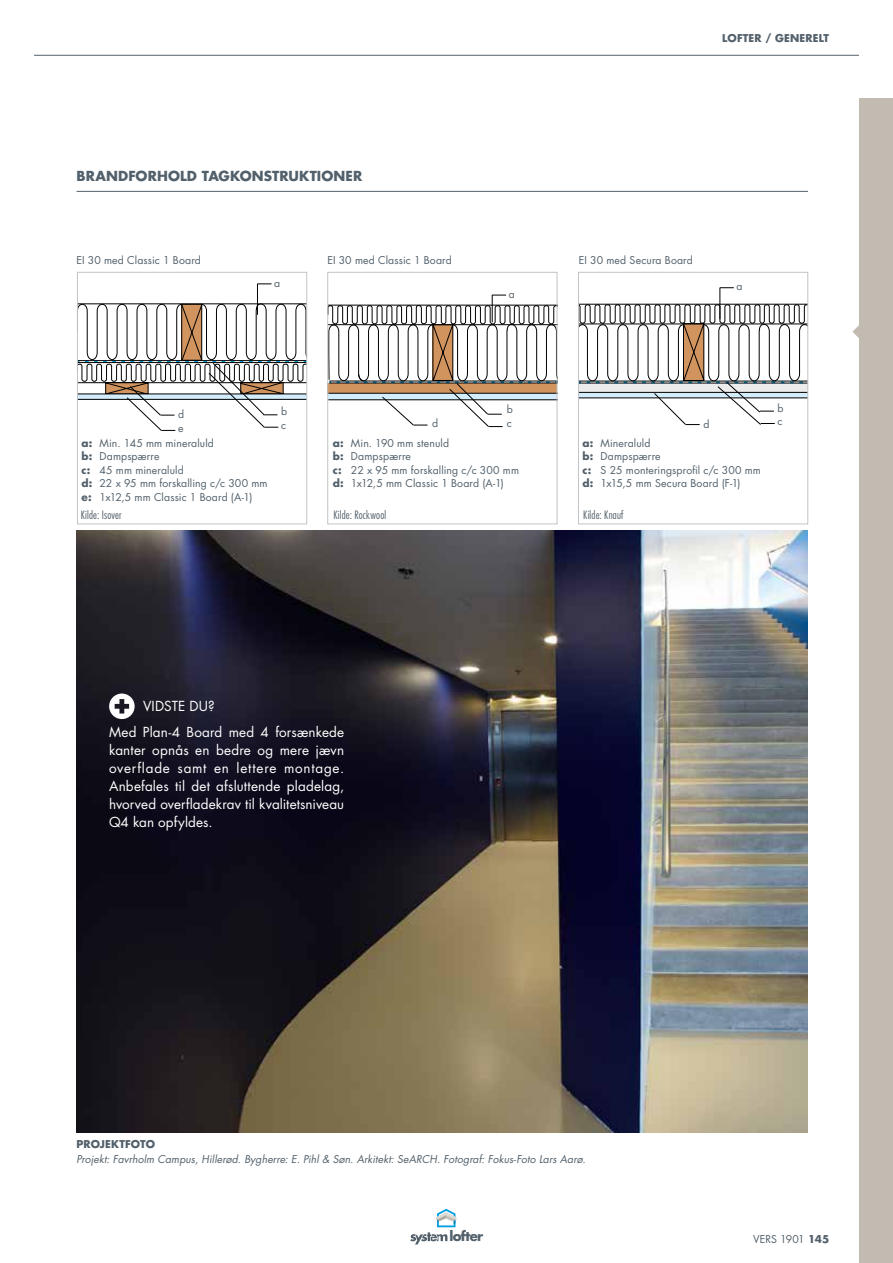
<style>
.page{position:relative;width:893px;height:1263px;background:#fff}
.page>*{position:absolute;margin:0;border:0;box-sizing:border-box;transform-origin:0 0}
.t1{font:13.5px/18px "Futura Std";letter-spacing:.01em;color:#fff}
.t2{font:700 13.5px "Futura Std";letter-spacing:.01em;color:#52606b}
.t3{font:700 13.35px "Futura Std";letter-spacing:-.05em;color:#52606b}
.t4{font:300 condensed 11.25px "Futura Std";letter-spacing:.02em;color:#52606b}
.t5{font:10.5px/13.5px "Futura Std";letter-spacing:.01em;color:#52606b}
.t6{font:italic 10.5px "Futura Std";letter-spacing:.005em;color:#52606b}
.t7{font:700 10.5px "Futura Std";letter-spacing:.02em;color:#52606b}
.s1{font-weight:700}
</style>
<div class="page">
<hr style="left:34px;top:55px;width:825px;height:1px;background:#52606b">
<div style="left:859px;top:98px;width:34px;height:1165px;background:#c2bbb1"></div>
<svg style="left:852px;top:325px;width:7px;height:13px"></svg>
<svg style="left:410px;top:1209px;width:46px;height:35px"></svg>
<div style="left:578px;top:272px;width:230px;height:252px;border:1px solid #c1c4c6"></div>
<div style="left:328px;top:272px;width:229px;height:252px;border:1px solid #c1c4c6"></div>
<div style="left:77px;top:272px;width:230px;height:252px;border:1px solid #c1c4c6"></div>
<img style="left:77px;top:530px;width:731px;height:602px">
<hr style="left:77px;top:191px;width:731px;height:1px;background:#52606b">
<svg style="left:328px;top:295px;width:229px;height:132px"></svg>
<svg style="left:720px;top:287px;width:14px;height:1px"></svg>
<hr style="left:720px;top:288px;width:1px;height:31px;background:#000">
<svg style="left:578px;top:304px;width:230px;height:121px"></svg>
<svg style="left:258px;top:284px;width:13px;height:1px"></svg>
<hr style="left:257px;top:284px;width:1px;height:31px;background:#000">
<svg style="left:77px;top:302px;width:230px;height:129px"></svg>
<svg style="left:109px;top:693px;width:26px;height:26px"></svg>
<p class="t7" style="left:722px;top:31px;width:108px">LOFTER / GENERELT</p>
<p class="t2" style="left:77px;top:167px;width:287px">BRANDFORHOLD TAGKONSTRUKTIONER</p>
<p class="t5" style="left:77px;top:253px;width:126px">EI 30 med Classic 1 Board</p>
<p class="t5" style="left:327px;top:253px;width:126px">EI 30 med Classic 1 Board</p>
<p class="t5" style="left:579px;top:253px;width:116px">EI 30 med Secura Board</p>
<p class="t5" style="left:274px;top:276px;width:8px">a</p>
<p class="t5" style="left:509px;top:288px;width:8px">a</p>
<p class="t5" style="left:737px;top:279px;width:8px">a</p>
<p class="t5" style="left:778px;top:401px;width:8px">b</p>
<p class="t5" style="left:507px;top:403px;width:8px">b</p>
<p class="t5" style="left:281px;top:405px;width:8px">b c</p>
<p class="t5" style="left:178px;top:408px;width:8px">d e</p>
<p class="t5" style="left:82px;top:436px;width:188px"><span class="s1">a:</span> Min. 145 mm mineraluld<br><span class="s1">b:</span> Dampspærre<br><span class="s1">c:</span> 45 mm mineraluld<br><span class="s1">d:</span> 22 x 95 mm forskalling c/c 300 mm <span class="s1">e:</span> 1x12,5 mm Classic 1 Board (A-1)</p>
<p class="t4" style="left:81px;top:508px;width:42px">Kilde: Isover</p>
<p class="t4" style="left:333px;top:508px;width:54px">Kilde: Rockwool</p>
<p class="t4" style="left:583px;top:508px;width:42px">Kilde: Knauf</p>
<p class="t5" style="left:432px;top:416px;width:8px">d</p>
<p class="t5" style="left:507px;top:416px;width:6px">c</p>
<p class="t5" style="left:333px;top:436px;width:188px"><span class="s1">a:</span> Min. 190 mm stenuld<br><span class="s1">b:</span> Dampspærre<br><span class="s1">c:</span> 22 x 95 mm forskalling c/c 300 mm <span class="s1">d:</span> 1x12,5 mm Classic 1 Board (A-1)</p>
<p class="t5" style="left:703px;top:417px;width:8px">d</p>
<p class="t5" style="left:778px;top:415px;width:6px">c</p>
<p class="t5" style="left:583px;top:436px;width:180px"><span class="s1">a:</span> Mineraluld<br><span class="s1">b:</span> Dampspærre<br><span class="s1">c:</span> S 25 monteringsprofil c/c 300 mm <span class="s1">d:</span> 1x15,5 mm Secura Board (F-1)</p>
<p class="t1" style="left:109px;top:692px;width:237px;line-height:26.5px;text-indent:34px">VIDSTE DU?<br>Med Plan-4 Board med 4 forsænkede</p>
<p class="t1" style="left:109px;top:741px;width:237px;text-align:justify">kanter opnås en bedre og mere jævn overflade samt en lettere montage.<br>Anbefales til det afsluttende pladelag, hvorved overfladekrav til kvalitetsniveau Q4 kan opfyldes.</p>
<p class="t7" style="left:77px;top:1137px;width:80px">PROJEKTFOTO</p>
<p class="t6" style="left:77px;top:1152px;width:511px">Projekt: Favrholm Campus, Hillerød. Bygherre: E. Pihl &amp; Søn. Arkitekt: SeARCH. Fotograf: Fokus-Foto Lars Aarø.</p>
<p class="t3" style="left:449px;top:1227px;width:35px">lofter</p>
<p class="t5" style="left:753px;top:1233px;width:78px">VERS 1901 <span class="s1">145</span></p>
</div>
